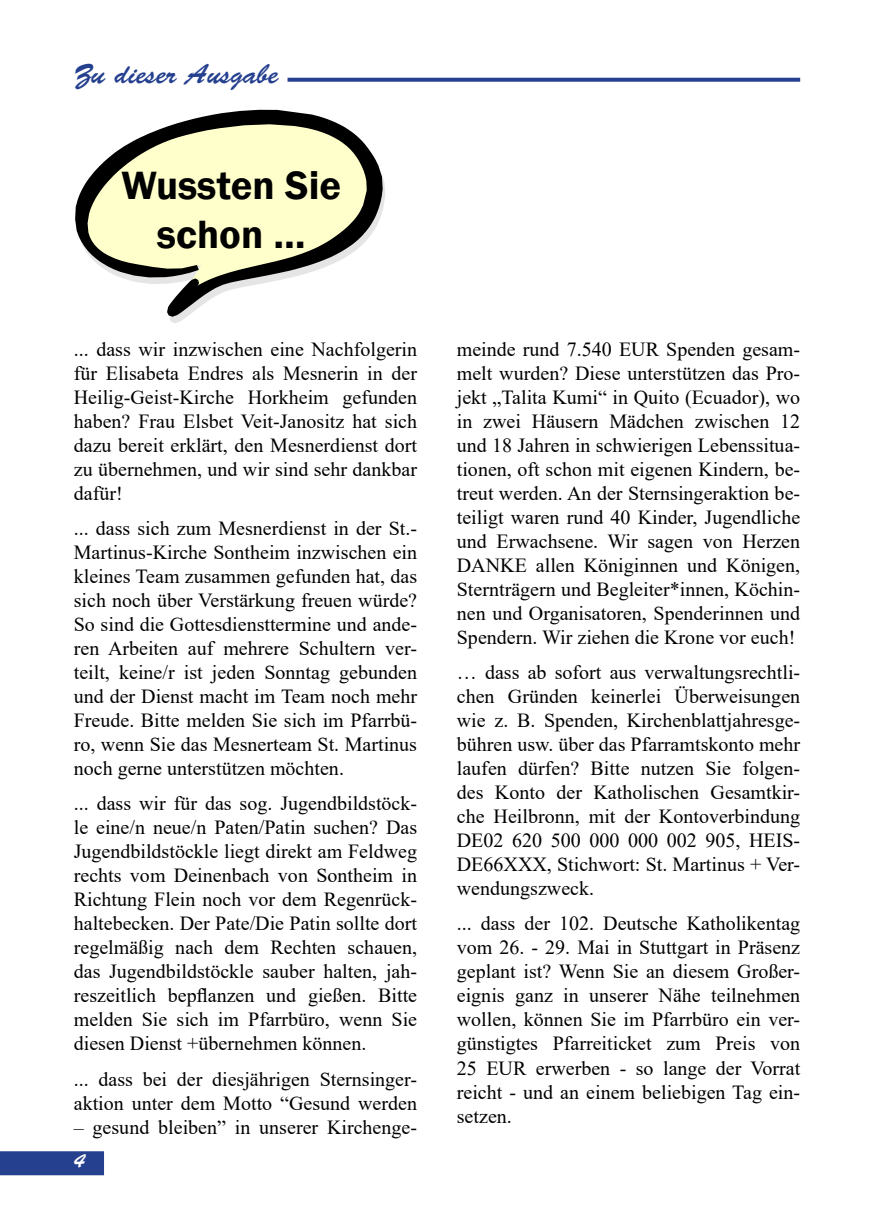
<style>
.page{position:relative;width:874px;height:1225px;background:#fff}
.page>*{position:absolute;margin:0;border:0;box-sizing:border-box;transform-origin:0 0}
.t1{font:600 40.6px/48.8px "Franklin Gothic";color:#000;text-align:center}
.t2{font:28px "Brush Script Std";color:#25408f}
.t3{font:20px/24px "Times New Roman";color:#000;text-align:justify}
.t4{font:20px "Brush Script Std";color:#fff}
</style>
<div class="page">
<div style="left:0;top:1151px;width:104px;height:24px;background:#25408f"></div>
<svg style="left:287px;top:78px;width:512px;height:4px;background:#334c96"></svg>
<svg style="left:75px;top:110px;width:307px;height:207px;fill:#ffc"></svg>
<h2 class="t2" style="left:74px;top:58px;width:206px">Zu dieser Ausgabe</h2>
<h1 class="t1" style="left:121px;top:161px;width:221px">Wussten Sie schon …</h1>
<p class="t3" style="left:74px;top:336px;width:345px">... dass wir inzwischen eine Nachfolgerin für Elisabeta Endres als Mesnerin in der Heilig-Geist-Kirche Horkheim gefunden haben? Frau Elsbet Veit-Janositz hat sich dazu bereit erklärt, den Mesnerdienst dort zu übernehmen, und wir sind sehr dankbar dafür!</p>
<p class="t3" style="left:74px;top:515px;width:345px">... dass sich zum Mesnerdienst in der St.- Martinus-Kirche Sontheim inzwischen ein kleines Team zusammen gefunden hat, das sich noch über Verstärkung freuen würde?<br>So sind die Gottesdiensttermine und ande&shy;ren Arbeiten auf mehrere Schultern ver&shy;teilt, keine/r ist jeden Sonntag gebunden und der Dienst macht im Team noch mehr Freude. Bitte melden Sie sich im Pfarrbü&shy;ro, wenn Sie das Mesnerteam St. Martinus noch gerne unterstützen möchten.</p>
<p class="t3" style="left:74px;top:791px;width:345px">... dass wir für das sog. Jugendbildstöck&shy;le eine/n neue/n Paten/Patin suchen? Das Jugendbildstöckle liegt direkt am Feldweg rechts vom Deinenbach von Sontheim in Richtung Flein noch vor dem Regenrück&shy;haltebecken. Der Pate/Die Patin sollte dort regelmäßig nach dem Rechten schauen, das Jugendbildstöckle sauber halten, jah&shy;reszeitlich bepflanzen und gießen. Bitte melden Sie sich im Pfarrbüro, wenn Sie diesen Dienst +übernehmen können.</p>
<p class="t3" style="left:74px;top:1066px;width:345px">... dass bei der diesjährigen Sternsinger&shy;aktion unter dem Motto “Gesund werden</p>
<p class="t3" style="left:74px;top:1114px;width:344px">– gesund bleiben” in unserer Kirchenge-</p>
<p class="t4" style="left:73px;top:1149px;width:13px">4</p>
<p class="t3" style="left:456px;top:336px;width:345px">meinde rund 7.540 EUR Spenden gesam&shy;melt wurden? Diese unterstützen das Pro&shy;jekt „Talita Kumi“ in Quito (Ecuador), wo in zwei Häusern Mädchen zwischen 12 und 18 Jahren in schwierigen Lebenssitua&shy;tionen, oft schon mit eigenen Kindern, be&shy;treut werden. An der Sternsingeraktion be&shy;teiligt waren rund 40 Kinder, Jugendliche und Erwachsene. Wir sagen von Herzen DANKE allen Königinnen und Königen, Sternträgern und Begleiter*innen, Köchin&shy;nen und Organisatoren, Spenderinnen und Spendern. Wir ziehen die Krone vor euch!</p>
<p class="t3" style="left:456px;top:659px;width:345px">… dass ab sofort aus verwaltungsrechtli&shy;chen Gründen keinerlei Überweisungen wie z. B. Spenden, Kirchenblattjahresge&shy;bühren usw. über das Pfarramtskonto mehr laufen dürfen? Bitte nutzen Sie folgen&shy;des Konto der Katholischen Gesamtkir&shy;che Heilbronn, mit der Kontoverbindung DE02 620 500 000 000 002 905, HEIS-DE66XXX, Stichwort: St. Martinus + Ver&shy;wendungszweck.</p>
<p class="t3" style="left:456px;top:911px;width:345px">... dass der 102. Deutsche Katholikentag vom 26. - 29. Mai in Stuttgart in Präsenz geplant ist? Wenn Sie an diesem Großer&shy;eignis ganz in unserer Nähe teilnehmen wollen, können Sie im Pfarrbüro ein ver&shy;günstigtes Pfarreiticket zum Preis von 25 EUR erwerben - so lange der Vorrat reicht - und an einem beliebigen Tag ein&shy;setzen.</p>
</div>
